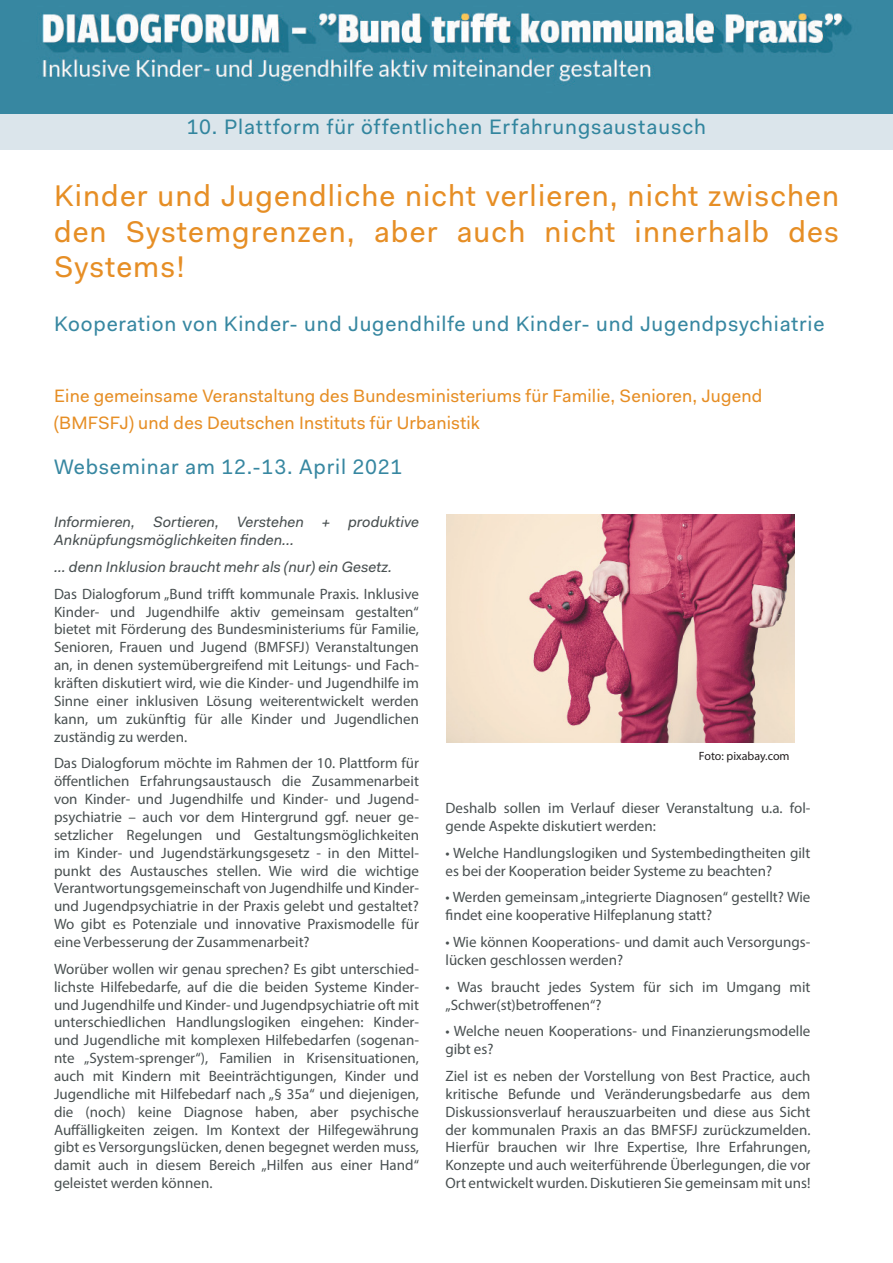
<style>
.page{position:relative;width:893px;height:1263px;background:#fff}
.page>*{position:absolute;margin:0;border:0;box-sizing:border-box;transform-origin:0 0}
.arial_10{font:30px/35.7px "Fakt Pro";letter-spacing:.04em;color:#e68e25;text-align:justify}
.arial_10-2{font:21px "Fakt Pro";letter-spacing:.04em;color:#3787a1}
.arial_10-3{font:21px "Fakt Pro";letter-spacing:.045em;color:#32859e}
.arial_10-4{font:18px/26.8px "Fakt Pro";letter-spacing:.01em;color:#e68e25}
.arial_10-5{font:15px/17.9px "Myriad Pro";color:#495051}
.arial_10-6{font:italic 15px/17.9px "Fakt Pro";color:#495051}
.arial_10-7{font:12px "Myriad Pro";color:#231f20}
</style>
<div class="page">
<div style="left:1px;top:0;width:892px;height:149px;background:#dbe5eb"></div>
<img style="left:446px;top:514px;width:349px;height:228px">
<img style="left:1px;top:0;width:892px;height:114px">
<p class="arial_10-3" style="left:187px;top:113px;width:521px">10. Plattform für öffentlichen Erfahrungsaustausch</p>
<p class="arial_10" style="left:54px;top:177px;width:786px">Kinder und Jugendliche nicht verlieren, nicht zwischen den Systemgrenzen, aber auch nicht innerhalb des Systems!</p>
<p class="arial_10-2" style="left:54px;top:310px;width:772px">Kooperation von Kinder- und Jugendhilfe und Kinder- und Jugendpsychiatrie</p>
<p class="arial_10-4" style="left:54px;top:383px;width:710px">Eine gemeinsame Veranstaltung des Bundesministeriums für Familie, Senioren, Jugend (BMFSFJ) und des Deutschen Instituts für Urbanistik</p>
<p class="arial_10-2" style="left:54px;top:452px;width:350px">Webseminar am 12.-13. April 2021</p>
<p class="arial_10-6" style="left:54px;top:513px;width:366px">Informieren, Sortieren, Verstehen + produktive<br>Anknüpfungsmöglichkeiten finden...</p>
<p class="arial_10-6" style="left:54px;top:558px;width:340px">… denn Inklusion braucht mehr als (nur) ein Gesetz.</p>
<p class="arial_10-5" style="left:54px;top:584px;width:366px;text-align:justify">Das Dialogforum „Bund trifft kommunale Praxis. Inklusive Kinder- und Jugendhilfe aktiv gemeinsam gestalten“ bietet mit Förderung des Bundesministeriums für Familie, Senioren, Frauen und Jugend (BMFSFJ) Veranstaltungen an, in denen systemübergreifend mit Leitungs- und Fach&shy;kräften diskutiert wird, wie die Kinder- und Jugendhilfe im Sinne einer inklusiven Lösung weiterentwickelt werden kann, um zukünftig für alle Kinder und Jugendlichen zuständig zu werden.</p>
<p class="arial_10-5" style="left:54px;top:754px;width:366px;text-align:justify">Das Dialogforum möchte im Rahmen der 10. Plattform für öffentlichen Erfahrungsaustausch die Zusammenarbeit von Kinder- und Jugendhilfe und Kinder- und Jugend&shy;psychiatrie – auch vor dem Hintergrund ggf. neuer ge&shy;setzlicher Regelungen und Gestaltungsmöglichkeiten im Kinder- und Jugendstärkungsgesetz - in den Mittel&shy;punkt des Austausches stellen. Wie wird die wichtige Verantwortungsgemeinschaft von Jugendhilfe und Kinder&shy;und Jugendpsychiatrie in der Praxis gelebt und gestaltet?<br>Wo gibt es Potenziale und innovative Praxismodelle für eine Verbesserung der Zusammenarbeit?</p>
<p class="arial_10-5" style="left:54px;top:960px;width:366px;text-align:justify">Worüber wollen wir genau sprechen? Es gibt unterschied&shy;lichste Hilfebedarfe, auf die die beiden Systeme Kinder&shy;und Jugendhilfe und Kinder- und Jugendpsychiatrie oft mit unterschiedlichen Handlungslogiken eingehen: Kinder&shy;und Jugendliche mit komplexen Hilfebedarfen (sogenan&shy;nte „System-sprenger“), Familien in Krisensituationen, auch mit Kindern mit Beeinträchtigungen, Kinder und Jugendliche mit Hilfebedarf nach „§ 35a“ und diejenigen, die (noch) keine Diagnose haben, aber psychische Auffälligkeiten zeigen. Im Kontext der Hilfegewährung gibt es Versorgungslücken, denen begegnet werden muss, damit auch in diesem Bereich „Hilfen aus einer Hand“ geleistet werden können.</p>
<p class="arial_10-7" style="left:699px;top:748px;width:92px">Foto: pixabay.com</p>
<p class="arial_10-5" style="left:445px;top:799px;width:366px">Deshalb sollen im Verlauf dieser Veranstaltung u.a. fol&shy;gende Aspekte diskutiert werden:</p>
<p class="arial_10-5" style="left:445px;top:843px;width:366px">• Welche Handlungslogiken und Systembedingtheiten gilt es bei der Kooperation beider Systeme zu beachten?</p>
<p class="arial_10-5" style="left:445px;top:888px;width:366px">• Werden gemeinsam „integrierte Diagnosen“ gestellt? Wie findet eine kooperative Hilfeplanung statt?</p>
<p class="arial_10-5" style="left:445px;top:933px;width:366px">• Wie können Kooperations- und damit auch Versorgungs&shy;lücken geschlossen werden?</p>
<p class="arial_10-5" style="left:445px;top:977px;width:366px">• Was braucht jedes System für sich im Umgang mit „Schwer(st)betroffenen“?</p>
<p class="arial_10-5" style="left:445px;top:1022px;width:366px">• Welche neuen Kooperations- und Finanzierungsmodelle gibt es?</p>
<p class="arial_10-5" style="left:445px;top:1067px;width:366px;text-align:justify">Ziel ist es neben der Vorstellung von Best Practice, auch kritische Befunde und Veränderungsbedarfe aus dem Diskussionsverlauf herauszuarbeiten und diese aus Sicht der kommunalen Praxis an das BMFSFJ zurückzumelden.<br>Hierfür brauchen wir Ihre Expertise, Ihre Erfahrungen, Konzepte und auch weiterführende Überlegungen, die vor Ort entwickelt wurden. Diskutieren Sie gemeinsam mit uns!</p>
</div>
